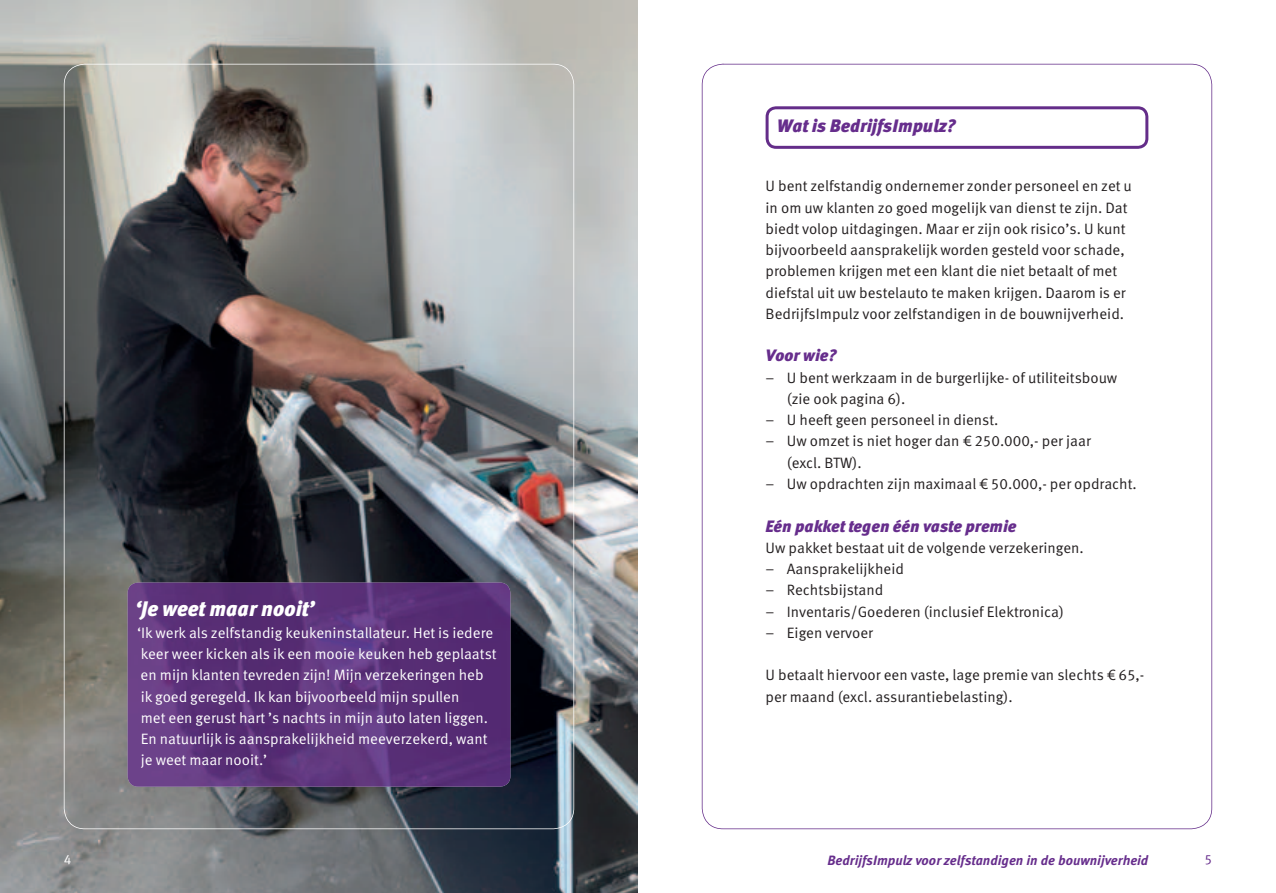
<style>
.page{position:relative;width:1276px;height:893px;background:#fff}
.page>*{position:absolute;margin:0;border:0;box-sizing:border-box;transform-origin:0 0}
.t1{font:italic 900 21px "Meta OT";color:#fff}
.t2{font:italic 900 18px "Meta OT";color:#662d8c}
.t3{font:italic 900 16.5px "Meta OT";letter-spacing:-.005em;color:#662d8c}
.t4{font:15px/21.3px "Meta OT Norm";color:#231f20}
.t5{font:15px/21.3px "Meta OT Norm";color:#fff}
.t6{font:italic 700 13.5px "Meta OT";color:#662d8c}
.t7{font:13.5px "Meta OT Norm";color:#fff}
.t8{font:13.5px "Meta OT Norm";color:#662d8c}
</style>
<div class="page">
<img style="left:0;top:0;width:638px;height:893px">
<svg style="left:702px;top:64px;width:510px;height:765px"></svg>
<img style="left:64px;top:64px;width:510px;height:765px">
<h1 class="t1" style="left:135px;top:596px;width:181px">‘Je weet maar nooit’</h1>
<p class="t5" style="left:137px;top:622px;width:361px">‘Ik werk als zelfstandig keukeninstallateur. Het is iedere keer weer kicken als ik een mooie keuken heb geplaatst en mijn klanten tevreden zijn! Mijn verzekeringen heb<br>ik goed geregeld. Ik kan bijvoorbeeld mijn spullen<br>met een gerust hart ’s nachts in mijn auto laten liggen.<br>En natuurlijk is aansprakelijkheid meeverzekerd, want je weet maar nooit.’</p>
<p class="t2" style="left:777px;top:115px;width:180px">Wat is BedrijfsImpulz?</p>
<p class="t4" style="left:765px;top:176px;width:368px">U bent zelfstandig ondernemer zonder personeel en zet u in om uw klanten zo goed mogelijk van dienst te zijn. Dat biedt volop uitdagingen. Maar er zijn ook risico’s. U kunt bijvoorbeeld aansprakelijk worden gesteld voor schade, problemen krijgen met een klant die niet betaalt of met diefstal uit uw bestelauto te maken krijgen. Daarom is er BedrijfsImpulz voor zelfstandigen in de bouwnijverheid.</p>
<p class="t3" style="left:765px;top:346px;width:72px">Voor wie?</p>
<p class="t4" style="left:787px;top:367px;width:332px;text-indent:-21px">– U bent werkzaam in de burgerlijke- of utiliteitsbouw (zie ook pagina 6).</p>
<p class="t4" style="left:765px;top:410px;width:234px">– U heeft geen personeel in dienst.</p>
<p class="t4" style="left:787px;top:431px;width:305px;text-indent:-21px">– Uw omzet is niet hoger dan € 250.000,- per jaar (excl. BTW).</p>
<p class="t4" style="left:765px;top:473px;width:373px">– Uw opdrachten zijn maximaal € 50.000,- per opdracht.</p>
<p class="t3" style="left:765px;top:516px;width:252px">Eén pakket tegen één vaste premie</p>
<p class="t4" style="left:765px;top:537px;width:320px">Uw pakket bestaat uit de volgende verzekeringen.</p>
<p class="t4" style="left:765px;top:558px;width:140px">– Aansprakelijkheid</p>
<p class="t4" style="left:765px;top:580px;width:119px">– Rechtsbijstand</p>
<p class="t4" style="left:765px;top:601px;width:300px">– Inventaris/Goederen (inclusief Elektronica)</p>
<p class="t4" style="left:765px;top:622px;width:109px">– Eigen vervoer</p>
<p class="t4" style="left:765px;top:665px;width:380px">U betaalt hiervoor een vaste, lage premie van slechts € 65,- per maand (excl. assurantiebelasting).</p>
<p class="t7" style="left:64px;top:852px;width:9px">4</p>
<p class="t6" style="left:827px;top:852px;width:322px">BedrijfsImpulz voor zelfstandigen in de bouwnijverheid</p>
<p class="t8" style="left:1204px;top:852px;width:9px">5</p>
</div>
